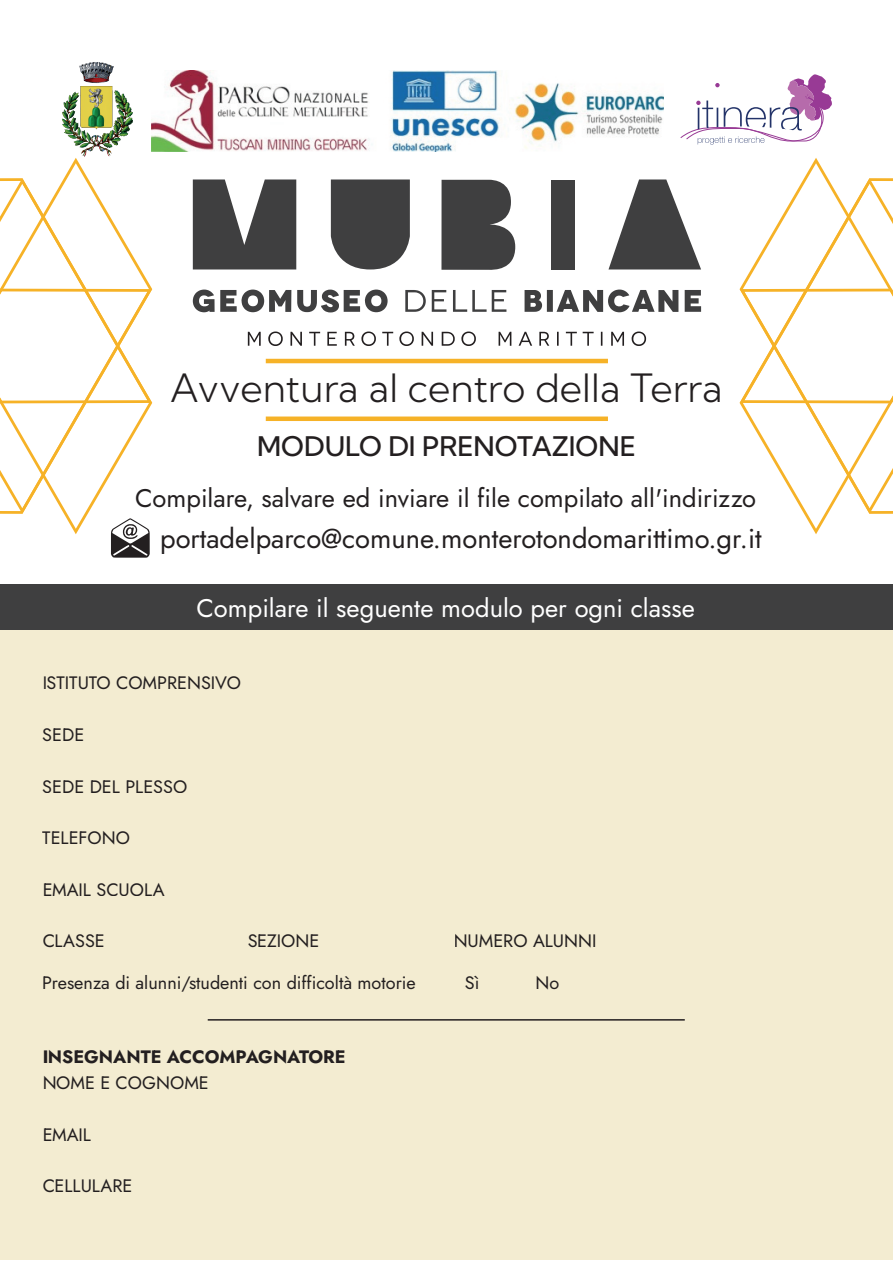
<style>
.page{position:relative;width:893px;height:1263px;background:#fff}
.page>*{position:absolute;margin:0;border:0;box-sizing:border-box;transform-origin:0 0}
.t1{font:300 39px "Kumbh Sans";color:#231f20}
.t2{font:27.3px "Jost";color:#231f20}
.t3{font:500 27px "Kumbh Sans";color:#231f20}
.t4{font:25.5px "Jost";color:#231f20}
.t5{font:25.5px "Jost";color:#fff}
.t6{font:18px "Jost";color:#231f20}
.t7{font:700 18px "Jost";color:#231f20}
</style>
<div class="page">
<svg style="left:740px;top:178px;width:153px;height:356px"></svg>
<img style="left:62px;top:62px;width:71px;height:95px">
<svg style="left:680px;top:74px;width:152px;height:71px"></svg>
<img style="left:151px;top:71px;width:512px;height:80px">
<svg style="left:193px;top:179px;width:103px;height:90px;background:#5b5b5c"></svg>
<svg style="left:331px;top:179px;width:79px;height:90px;background:#4e4e4f"></svg>
<svg style="left:441px;top:180px;width:74px;height:90px;background:#515152"></svg>
<div style="left:552px;top:180px;width:23px;height:89px;background:#3f3f40"></div>
<svg style="left:608px;top:179px;width:93px;height:90px"></svg>
<svg style="left:193px;top:290px;width:195px;height:22px"></svg>
<svg style="left:405px;top:290px;width:101px;height:22px"></svg>
<svg style="left:525px;top:290px;width:176px;height:22px"></svg>
<svg style="left:248px;top:331px;width:398px;height:15px"></svg>
<div style="left:266px;top:416px;width:342px;height:5px;background:#f6b227"></div>
<hr style="left:266px;top:359px;width:342px;height:4px;background:#f6b227">
<div style="left:0;top:629px;width:893px;height:631px;background:#f3ecd1"></div>
<hr style="left:208px;top:1019px;width:477px;height:1px;background:#231f20">
<div style="left:0;top:584px;width:893px;height:45px;background:#3f3f40"></div>
<svg style="left:0;top:178px;width:152px;height:380px"></svg>
<h1 class="t1" style="left:170px;top:363px;width:554px">Avventura al centro della Terra</h1>
<h3 class="t3" style="left:257px;top:429px;width:380px">MODULO DI PRENOTAZIONE</h3>
<h3 class="t4" style="left:135px;top:480px;width:622px">Compilare, salvare ed inviare il file compilato all'indirizzo</h3>
<h2 class="t2" style="left:160px;top:518px;width:603px">portadelparco@comune.monterotondomarittimo.gr.it</h2>
<h3 class="t5" style="left:196px;top:589px;width:500px">Compilare il seguente modulo per ogni classe</h3>
<p class="t6" style="left:42px;top:670px;width:200px">ISTITUTO COMPRENSIVO</p>
<p class="t6" style="left:42px;top:722px;width:43px">SEDE</p>
<p class="t6" style="left:42px;top:773px;width:147px">SEDE DEL PLESSO</p>
<p class="t6" style="left:42px;top:825px;width:89px">TELEFONO</p>
<p class="t6" style="left:42px;top:876px;width:124px">EMAIL SCUOLA</p>
<p class="t6" style="left:42px;top:928px;width:64px">CLASSE</p>
<p class="t6" style="left:247px;top:928px;width:73px">SEZIONE</p>
<p class="t6" style="left:454px;top:928px;width:144px">NUMERO ALUNNI</p>
<p class="t6" style="left:42px;top:969px;width:375px">Presenza di alunni/studenti con difficoltà motorie</p>
<p class="t6" style="left:465px;top:969px;width:16px">Sì</p>
<p class="t6" style="left:535px;top:969px;width:25px">No</p>
<p class="t7" style="left:42px;top:1043px;width:305px">INSEGNANTE ACCOMPAGNATORE</p>
<p class="t6" style="left:42px;top:1070px;width:168px">NOME E COGNOME</p>
<p class="t6" style="left:42px;top:1121px;width:50px">EMAIL</p>
<p class="t6" style="left:42px;top:1173px;width:92px">CELLULARE</p>
</div>
